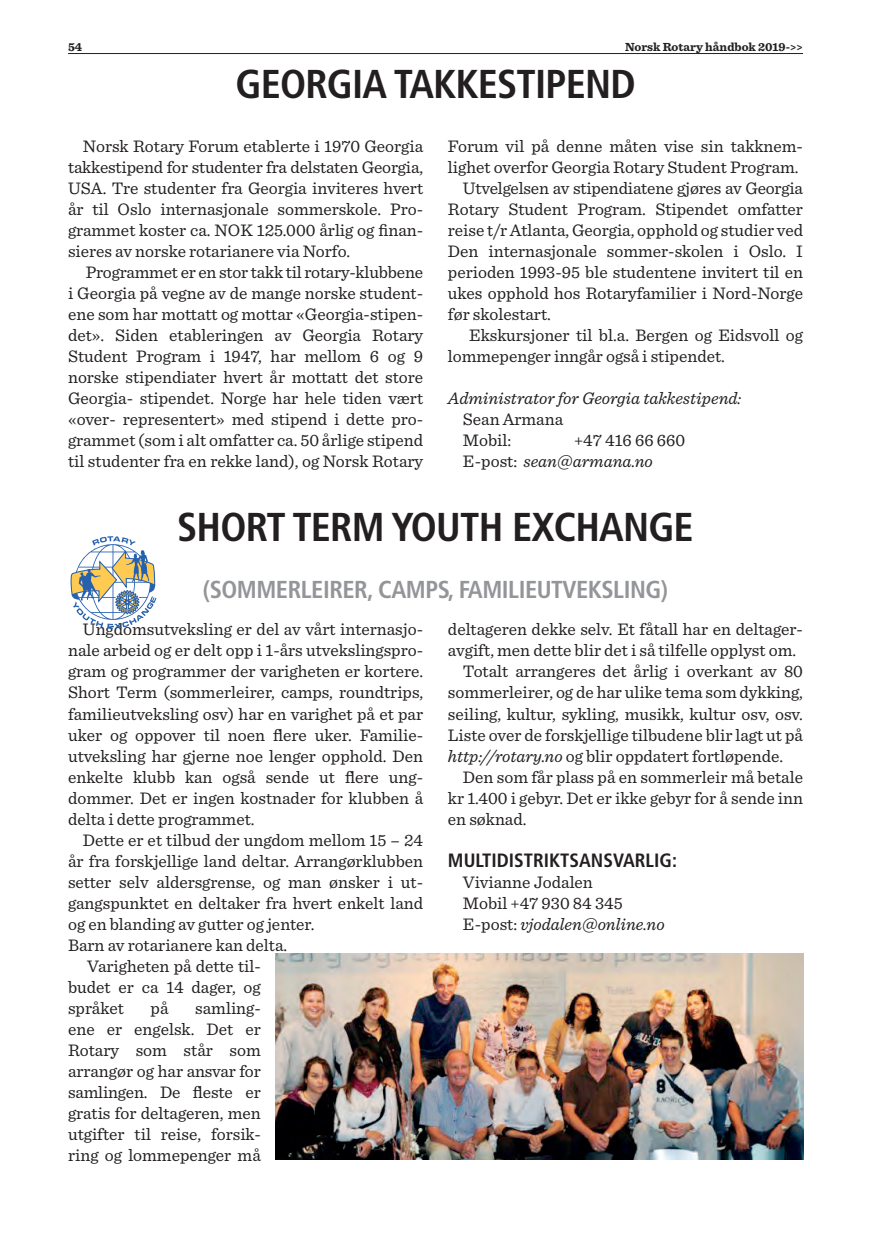
<style>
.page{position:relative;width:874px;height:1241px;background:#fff}
.page>*{position:absolute;margin:0;border:0;box-sizing:border-box;transform-origin:0 0}
.t1{font:700 condensed 40.25px "Frutiger LT Std";letter-spacing:-.02em;color:#231f20}
.t2{font:700 condensed 24.5px "Frutiger LT Std";letter-spacing:-.02em;color:#939598}
.t3{font:700 condensed 19.25px "Frutiger LT Std";color:#231f20}
.t4{font:17.5px/21px "Sentinel";color:#231f20;text-align:justify}
.t5{font:italic 17.5px "Sentinel";color:#231f20}
.t6{font:700 12.25px "Sentinel";color:#231f20}
.s1{font-style:italic}
</style>
<div class="page">
<hr style="left:68px;top:53px;width:734px;height:1px;background:#231f20">
<img style="left:275px;top:953px;width:527px;height:206px">
<svg style="left:71px;top:536px;width:85px;height:92px"></svg>
<p class="t6" style="left:68px;top:37px;width:16px">54</p>
<p class="t6" style="left:624px;top:37px;width:179px">Norsk Rotary håndbok 2019-&gt;&gt;</p>
<h1 class="t1" style="left:235px;top:60px;width:401px">GEORGIA TAKKESTIPEND</h1>
<p class="t4" style="left:68px;top:135px;width:356px;text-indent:15px">Norsk Rotary Forum etablerte i 1970 Georgia takkestipend for studenter fra delstaten Georgia, USA. Tre studenter fra Georgia inviteres hvert år til Oslo internasjonale sommerskole. Pro&shy;grammet koster ca. NOK 125.000 årlig og finan&shy;sieres av norske rotarianere via Norfo.</p>
<p class="t4" style="left:68px;top:261px;width:356px;text-indent:18px">Programmet er en stor takk til rotary-klubbene i Georgia på vegne av de mange norske student&shy;ene som har mottatt og mottar «Georgia-stipen&shy;det». Siden etableringen av Georgia Rotary Student Program i 1947, har mellom 6 og 9 norske stipendiater hvert år mottatt det store Georgia- stipendet. Norge har hele tiden vært «over- representert» med stipend i dette pro&shy;grammet (som i alt omfatter ca. 50 årlige stipend til studenter fra en rekke land), og Norsk Rotary</p>
<p class="t4" style="left:447px;top:135px;width:356px">Forum vil på denne måten vise sin takknem-</p>
<p class="t4" style="left:447px;top:156px;width:352px">lighet overfor Georgia Rotary Student Program.</p>
<p class="t4" style="left:462px;top:177px;width:341px">Utvelgelsen av stipendiatene gjøres av Georgia</p>
<p class="t4" style="left:447px;top:198px;width:356px">Rotary Student Program. Stipendet omfatter</p>
<p class="t4" style="left:447px;top:219px;width:356px">reise t/r Atlanta, Georgia, opphold og studier ved</p>
<p class="t4" style="left:447px;top:240px;width:356px">Den internasjonale sommer-skolen i Oslo. I</p>
<p class="t4" style="left:447px;top:261px;width:356px">perioden 1993-95 ble studentene invitert til en</p>
<p class="t4" style="left:447px;top:282px;width:356px">ukes opphold hos Rotaryfamilier i Nord-Norge</p>
<p class="t4" style="left:447px;top:303px;width:104px">før skolestart.</p>
<p class="t4" style="left:469px;top:324px;width:335px">Ekskursjoner til bl.a. Bergen og Eidsvoll og</p>
<p class="t4" style="left:447px;top:345px;width:278px">lommepenger inngår også i stipendet.</p>
<p class="t5" style="left:447px;top:385px;width:295px">Administrator for Georgia takkestipend:</p>
<p class="t4" style="left:462px;top:408px;width:102px">Sean Armana<br>Mobil:</p>
<p class="t4" style="left:462px;top:429px;width:224px;text-indent:111px">+47 416 66 660<br>E-post: <span class="s1">sean@armana.no</span></p>
<h1 class="t1" style="left:177px;top:503px;width:517px">SHORT TERM YOUTH EXCHANGE</h1>
<h2 class="t2" style="left:203px;top:575px;width:466px">(SOMMERLEIRER, CAMPS, FAMILIEUTVEKSLING)</h2>
<p class="t4" style="left:68px;top:618px;width:356px;text-indent:15px">Ungdomsutveksling er del av vårt internasjo&shy;nale arbeid og er delt opp i 1-års utvekslingspro&shy;gram og programmer der varigheten er kortere.<br>Short Term (sommerleirer, camps, roundtrips, familieutveksling osv) har en varighet på et par uker og oppover til noen flere uker. Familie&shy;utveksling har gjerne noe lenger opphold. Den enkelte klubb kan også sende ut flere ung&shy;dommer. Det er ingen kostnader for klubben å delta i dette programmet.</p>
<p class="t4" style="left:83px;top:828px;width:341px">Dette er et tilbud der ungdom mellom 15 – 24</p>
<p class="t4" style="left:68px;top:849px;width:356px">år fra forskjellige land deltar. Arrangørklubben</p>
<p class="t4" style="left:68px;top:870px;width:356px">setter selv aldersgrense, og man ønsker i ut-</p>
<p class="t4" style="left:68px;top:891px;width:356px">gangspunktet en deltaker fra hvert enkelt land</p>
<p class="t4" style="left:68px;top:912px;width:248px">og en blanding av gutter og jenter.</p>
<p class="t4" style="left:68px;top:933px;width:221px">Barn av rotarianere kan delta.</p>
<p class="t4" style="left:87px;top:954px;width:175px">Varigheten på dette til-</p>
<p class="t4" style="left:68px;top:975px;width:194px">budet er ca 14 dager, og</p>
<p class="t4" style="left:68px;top:996px;width:57px">språket</p>
<p class="t4" style="left:150px;top:996px;width:19px">på</p>
<p class="t4" style="left:447px;top:618px;width:356px">deltageren dekke selv. Et fåtall har en deltager-</p>
<p class="t4" style="left:447px;top:639px;width:349px">avgift, men dette blir det i så tilfelle opplyst om.</p>
<p class="t4" style="left:462px;top:660px;width:341px">Totalt arrangeres det årlig i overkant av 80</p>
<p class="t4" style="left:447px;top:681px;width:356px">sommerleirer, og de har ulike tema som dykking,</p>
<p class="t4" style="left:447px;top:702px;width:356px">seiling, kultur, sykling, musikk, kultur osv, osv.</p>
<p class="t4" style="left:447px;top:723px;width:356px">Liste over de forskjellige tilbudene blir lagt ut på</p>
<p class="t4" style="left:447px;top:744px;width:336px"><span class="s1">http://rotary.no</span> og blir oppdatert fortløpende.</p>
<p class="t4" style="left:462px;top:765px;width:341px">Den som får plass på en sommerleir må betale</p>
<p class="t4" style="left:447px;top:786px;width:356px">kr 1.400 i gebyr. Det er ikke gebyr for å sende inn</p>
<p class="t4" style="left:447px;top:807px;width:80px">en søknad.</p>
<p class="t3" style="left:447px;top:848px;width:230px">MULTIDISTRIKTSANSVARLIG:</p>
<p class="t4" style="left:462px;top:870px;width:203px;text-align:left">Vivianne Jodalen<br>Mobil +47 930 84 345<br>E-post: <span class="s1">vjodalen@online.no</span></p>
<p class="t4" style="left:68px;top:996px;width:194px;text-indent:127px">samling&shy;ene er engelsk. Det er Rotary som står som arrangør og har ansvar for samlingen. De fleste er gratis for deltageren, men utgifter til reise, forsik&shy;ring og lommepenger må</p>
</div>
